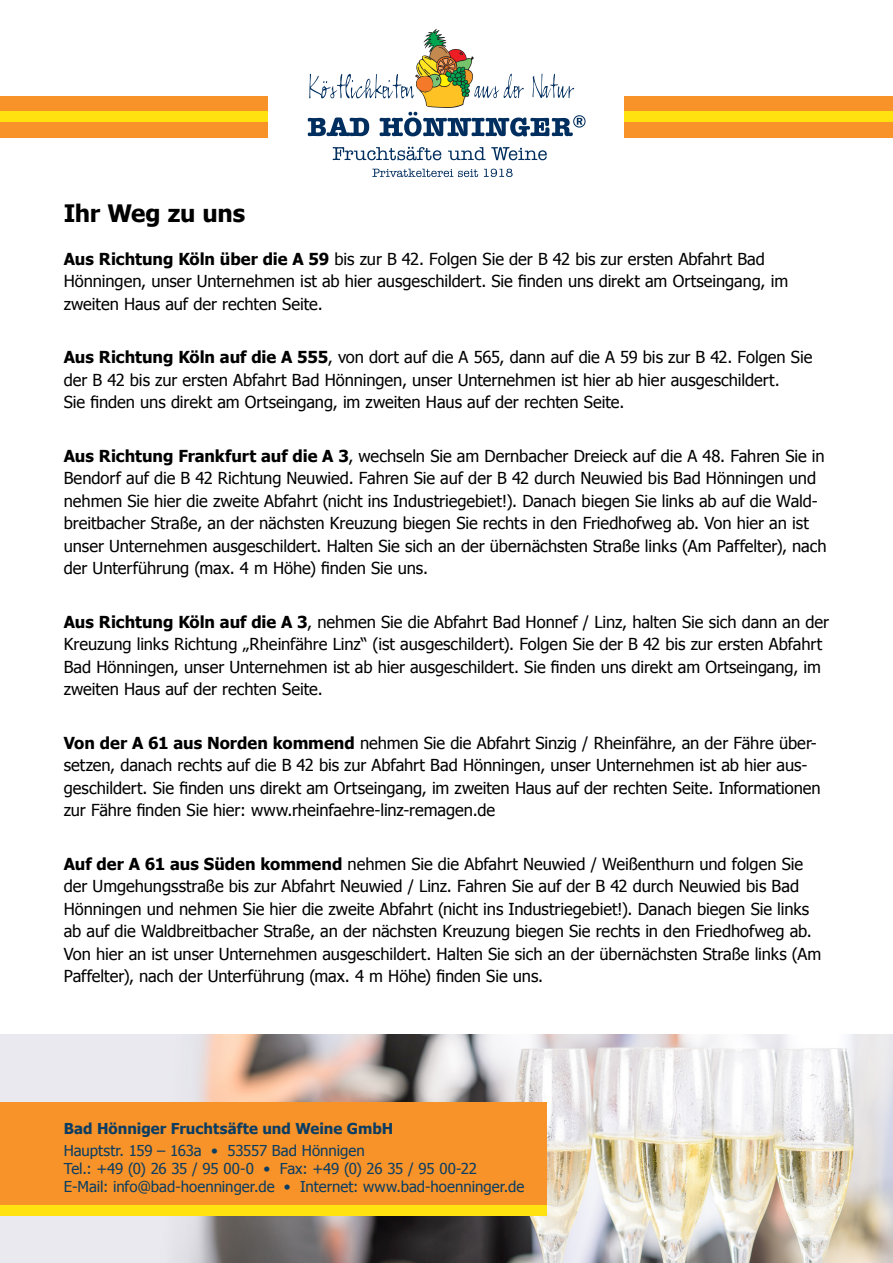
<style>
.page{position:relative;width:893px;height:1263px;background:#fff}
.page>*{position:absolute;margin:0;border:0;box-sizing:border-box;transform-origin:0 0}
.t1{font:700 24px "Tahoma";letter-spacing:-.015em;color:#000001}
.t2{font:16.5px/22.5px "Tahoma";letter-spacing:-.005em;color:#000001}
.t3{font:15px "Tahoma";color:#0b3d63}
.t4{font:700 15px "Tahoma";color:#0b3d63}
.s1{font-weight:700}
</style>
<div class="page">
<div style="left:0;top:96px;width:893px;height:42px;background:#f79328"></div>
<img style="left:0;top:1034px;width:893px;height:229px">
<div style="left:0;top:1102px;width:546px;height:109px;background:#f79328"></div>
<div style="left:0;top:112px;width:893px;height:10px;background:#ffe20f"></div>
<div style="left:0;top:1206px;width:546px;height:10px;background:#ffe20f"></div>
<div style="left:269px;top:29px;width:355px;height:149px;background:#fff"></div>
<svg style="left:333px;top:147px;width:108px;height:13px"></svg>
<svg style="left:448px;top:147px;width:99px;height:13px"></svg>
<svg style="left:372px;top:169px;width:106px;height:8px"></svg>
<svg style="left:484px;top:169px;width:29px;height:8px"></svg>
<svg style="left:308px;top:29px;width:277px;height:107px"></svg>
<p class="t1" style="left:64px;top:197px;width:183px">Ihr Weg zu uns</p>
<p class="t2" style="left:64px;top:247px;width:726px"><span class="s1">Aus Richtung Köln über die A 59</span> bis zur B 42. Folgen Sie der B 42 bis zur ersten Abfahrt Bad<br>Hönningen, unser Unternehmen ist ab hier ausgeschildert. Sie finden uns direkt am Ortseingang, im zweiten Haus auf der rechten Seite.</p>
<p class="t2" style="left:64px;top:345px;width:750px"><span class="s1">Aus Richtung Köln auf die A 555</span>, von dort auf die A 565, dann auf die A 59 bis zur B 42. Folgen Sie der B 42 bis zur ersten Abfahrt Bad Hönningen, unser Unternehmen ist hier ab hier ausgeschildert.<br>Sie finden uns direkt am Ortseingang, im zweiten Haus auf der rechten Seite.</p>
<p class="t2" style="left:64px;top:444px;width:764px"><span class="s1">Aus Richtung Frankfurt auf die A 3</span>, wechseln Sie am Dernbacher Dreieck auf die A 48. Fahren Sie in Bendorf auf die B 42 Richtung Neuwied. Fahren Sie auf der B 42 durch Neuwied bis Bad Hönningen und nehmen Sie hier die zweite Abfahrt (nicht ins Industriegebiet!). Danach biegen Sie links ab auf die Wald&shy;breitbacher Straße, an der nächsten Kreuzung biegen Sie rechts in den Friedhofweg ab. Von hier an ist unser Unternehmen ausgeschildert. Halten Sie sich an der übernächsten Straße links (Am Paffelter), nach der Unterführung (max. 4 m Höhe) finden Sie uns.</p>
<p class="t2" style="left:64px;top:610px;width:767px"><span class="s1">Aus Richtung Köln auf die A 3</span>, nehmen Sie die Abfahrt Bad Honnef / Linz, halten Sie sich dann an der Kreuzung links Richtung „Rheinfähre Linz“ (ist ausgeschildert). Folgen Sie der B 42 bis zur ersten Abfahrt Bad Hönningen, unser Unternehmen ist ab hier ausgeschildert. Sie finden uns direkt am Ortseingang, im zweiten Haus auf der rechten Seite.</p>
<p class="t2" style="left:64px;top:731px;width:758px"><span class="s1">Von der A 61 aus Norden kommend</span> nehmen Sie die Abfahrt Sinzig / Rheinfähre, an der Fähre über&shy;setzen, danach rechts auf die B 42 bis zur Abfahrt Bad Hönningen, unser Unternehmen ist ab hier aus&shy;geschildert. Sie finden uns direkt am Ortseingang, im zweiten Haus auf der rechten Seite. Informationen zur Fähre finden Sie hier: www.rheinfaehre-linz-remagen.de</p>
<p class="t2" style="left:64px;top:852px;width:759px"><span class="s1">Auf der A 61 aus Süden kommend</span> nehmen Sie die Abfahrt Neuwied / Weißenthurn und folgen Sie der Umgehungsstraße bis zur Abfahrt Neuwied / Linz. Fahren Sie auf der B 42 durch Neuwied bis Bad Hönningen und nehmen Sie hier die zweite Abfahrt (nicht ins Industriegebiet!). Danach biegen Sie links ab auf die Waldbreitbacher Straße, an der nächsten Kreuzung biegen Sie rechts in den Friedhofweg ab.<br>Von hier an ist unser Unternehmen ausgeschildert. Halten Sie sich an der übernächsten Straße links (Am Paffelter), nach der Unterführung (max. 4 m Höhe) finden Sie uns.</p>
<p class="t4" style="left:64px;top:1117px;width:331px">Bad Hönniger Fruchtsäfte und Weine GmbH</p>
<p class="t3" style="left:64px;top:1140px;width:302px">Hauptstr. 159 – 163a • 53557 Bad Hönnigen</p>
<p class="t3" style="left:64px;top:1158px;width:415px">Tel.: +49 (0) 26 35 / 95 00-0 • Fax: +49 (0) 26 35 / 95 00-22</p>
<p class="t3" style="left:64px;top:1176px;width:462px">E-Mail: info@bad-hoenninger.de • Internet: www.bad-hoenninger.de</p>
</div>
